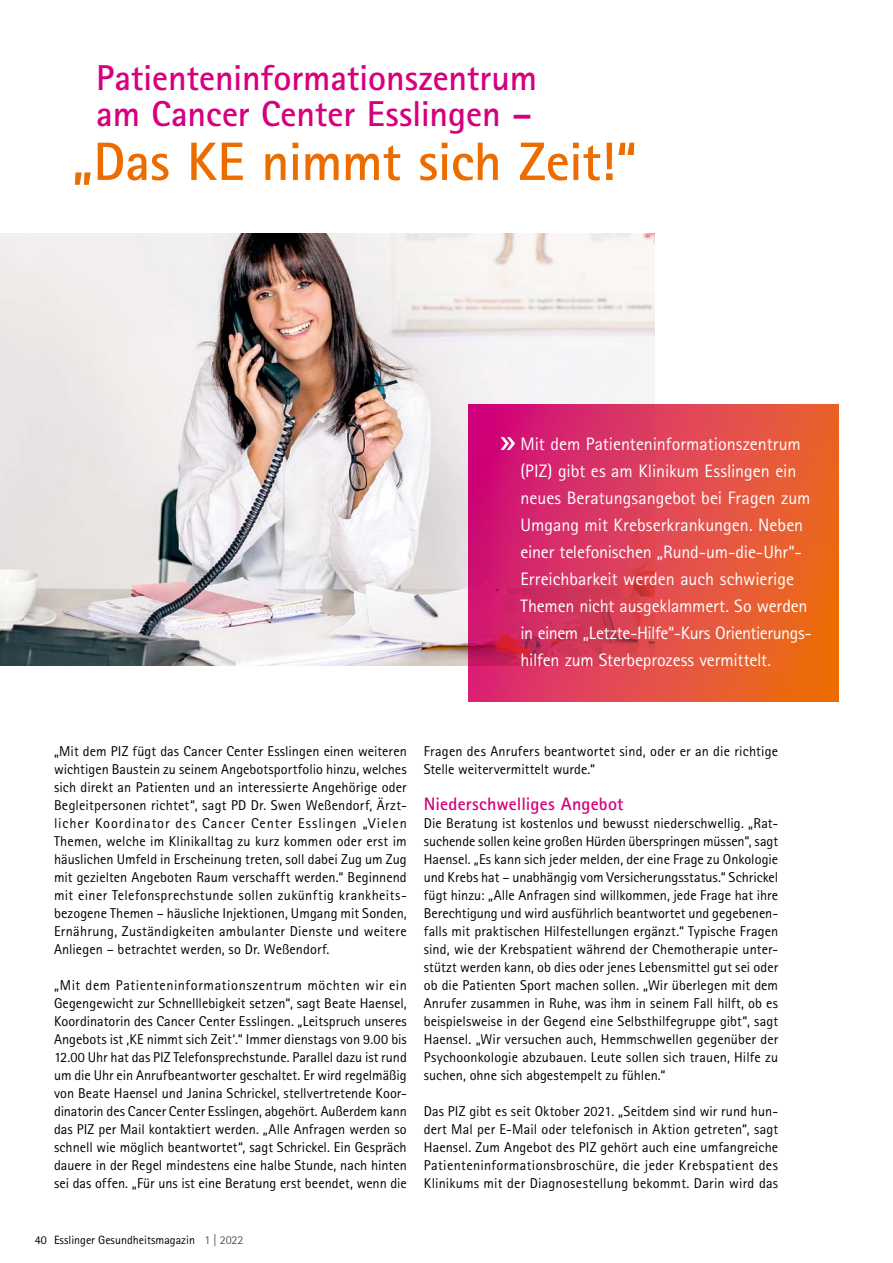
<style>
.page{position:relative;width:893px;height:1263px;background:#fff}
.page>*{position:absolute;margin:0;border:0;box-sizing:border-box;transform-origin:0 0}
.t1{font:700 54px "Rotis Sans Serif Pro";letter-spacing:-.01em;color:#ed6c00}
.t2{font:700 36px/36px "Rotis Sans Serif Pro";letter-spacing:-.005em;color:#d6007e}
.t3{font:18px/27px "Rotis Sans Serif Pro";letter-spacing:-.005em;color:#fff}
.t4{font:700 18px "Rotis Sans Serif Pro";letter-spacing:.01em;color:#d6007e}
.t5{font:14.25px/18px "Rotis Sans Serif Pro";letter-spacing:.005em;color:#000;text-align:justify}
.t6{font:12px "Rotis Sans Serif Pro";color:#000}
.s1{color:#565655}
</style>
<div class="page">
<img style="left:0;top:234px;width:655px;height:432px">
<svg style="left:468px;top:405px;width:370px;height:297px;background:#dd424d"></svg>
<svg style="left:501px;top:437px;width:14px;height:13px"></svg>
<h2 class="t2" style="left:96px;top:59px;width:442px">Patienteninformationszentrum am Cancer Center Esslingen –</h2>
<h1 class="t1" style="left:72px;top:127px;width:566px">„Das KE nimmt sich Zeit!“</h1>
<p class="t3" style="left:520px;top:430px;width:293px">Mit dem Patienteninformationszentrum (PIZ) gibt es am Klinikum Esslingen ein neues Beratungsangebot bei Fragen zum Umgang mit Krebserkrankungen. Neben einer telefonischen „Rund-um-die-Uhr“- Erreichbarkeit werden auch schwierige Themen nicht ausgeklammert. So werden in einem „Letzte-Hilfe“-Kurs Orientierungs&shy;hilfen zum Sterbeprozess vermittelt.</p>
<p class="t5" style="left:54px;top:742px;width:354px">„Mit dem PIZ fügt das Cancer Center Esslingen einen weiteren wichtigen Baustein zu seinem Angebotsportfolio hinzu, welches sich direkt an Patienten und an interessierte Angehörige oder Begleitpersonen richtet“, sagt PD Dr. Swen Weßendorf, Ärzt&shy;licher Koordinator des Cancer Center Esslingen „Vielen Themen, welche im Klinikalltag zu kurz kommen oder erst im häuslichen Umfeld in Erscheinung treten, soll dabei Zug um Zug mit gezielten Angeboten Raum verschafft werden.“ Beginnend mit einer Telefonsprechstunde sollen zukünftig krankheits&shy;bezogene Themen – häusliche Injektionen, Umgang mit Sonden, Ernährung, Zuständigkeiten ambulanter Dienste und weitere Anliegen – betrachtet werden, so Dr. Weßendorf.</p>
<p class="t5" style="left:54px;top:976px;width:354px">„Mit dem Patienteninformationszentrum möchten wir ein Gegengewicht zur Schnelllebigkeit setzen“, sagt Beate Haensel, Koordinatorin des Cancer Center Esslingen. „Leitspruch unseres Angebots ist ‚KE nimmt sich Zeit‘.“ Immer dienstags von 9.00 bis 12.00 Uhr hat das PIZ Telefonsprechstunde. Parallel dazu ist rund um die Uhr ein Anrufbeantworter geschaltet. Er wird regelmäßig von Beate Haensel und Janina Schrickel, stellvertretende Koor&shy;dinatorin des Cancer Center Esslingen, abgehört. Außerdem kann das PIZ per Mail kontaktiert werden. „Alle Anfragen werden so schnell wie möglich beantwortet“, sagt Schrickel. Ein Gespräch dauere in der Regel mindestens eine halbe Stunde, nach hinten sei das offen. „Für uns ist eine Beratung erst beendet, wenn die</p>
<p class="t6" style="left:35px;top:1232px;width:210px">40 Esslinger Gesundheitsmagazin <span class="s1">1 | 2022</span></p>
<p class="t5" style="left:424px;top:742px;width:356px">Fragen des Anrufers beantwortet sind, oder er an die richtige<br>Stelle weitervermittelt wurde.“</p>
<p class="t4" style="left:424px;top:792px;width:201px">Niederschwelliges Angebot</p>
<p class="t5" style="left:424px;top:814px;width:356px">Die Beratung ist kostenlos und bewusst niederschwellig. „Rat&shy;suchende sollen keine großen Hürden überspringen müssen“, sagt Haensel. „Es kann sich jeder melden, der eine Frage zu Onkologie und Krebs hat – unabhängig vom Versicherungsstatus.“ Schrickel fügt hinzu: „Alle Anfragen sind willkommen, jede Frage hat ihre Berechtigung und wird ausführlich beantwortet und gegebenen&shy;falls mit praktischen Hilfestellungen ergänzt.“ Typische Fragen sind, wie der Krebspatient während der Chemotherapie unter&shy;stützt werden kann, ob dies oder jenes Lebensmittel gut sei oder ob die Patienten Sport machen sollen. „Wir überlegen mit dem Anrufer zusammen in Ruhe, was ihm in seinem Fall hilft, ob es beispielsweise in der Gegend eine Selbsthilfegruppe gibt“, sagt Haensel. „Wir versuchen auch, Hemmschwellen gegenüber der Psychoonkologie abzubauen. Leute sollen sich trauen, Hilfe zu suchen, ohne sich abgestempelt zu fühlen.“</p>
<p class="t5" style="left:424px;top:1102px;width:356px">Das PIZ gibt es seit Oktober 2021. „Seitdem sind wir rund hun&shy;dert Mal per E-Mail oder telefonisch in Aktion getreten“, sagt Haensel. Zum Angebot des PIZ gehört auch eine umfangreiche Patienteninformationsbroschüre, die jeder Krebspatient des Klinikums mit der Diagnosestellung bekommt. Darin wird das</p>
</div>
